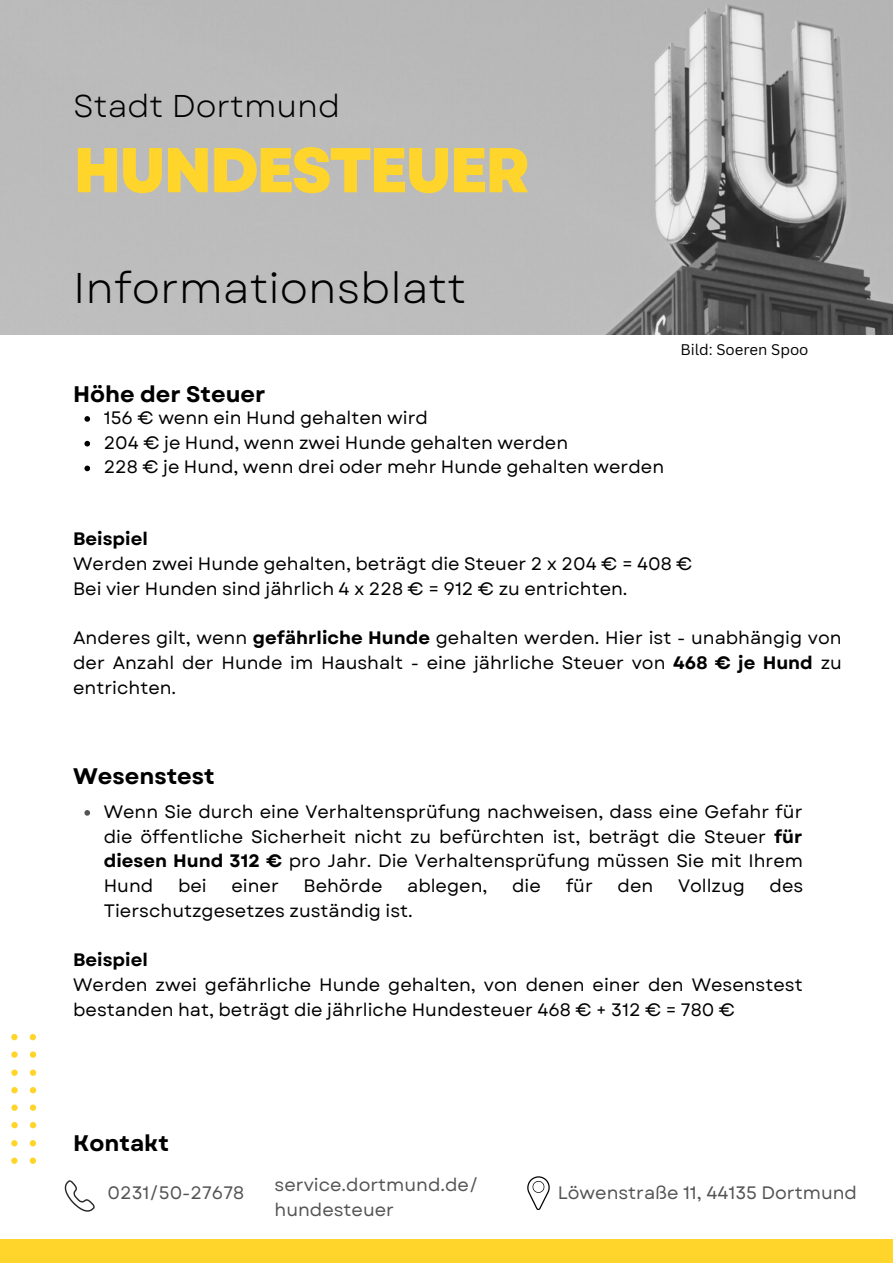
<style>
.page{position:relative;width:893px;height:1264px;background:#fff}
.page>*{position:absolute;margin:0;border:0;box-sizing:border-box;transform-origin:0 0}
.t1{font:800 63.15px "Garet";letter-spacing:-.045em;color:#ffd52c}
.t2{font:42.9px "Garet";color:#000}
.t3{font:31.5px "Garet";color:#000}
.t4{font:700 22.5px "Garet";color:#000}
.t5{font:18px/24.8px "Garet";color:#000}
.t6{font:18px/24.8px "Garet";color:#545454}
.t7{font:700 18px "Garet";color:#000}
.t8{font:15px "Canva Sans";color:#000}
.s1{font-weight:700}
</style>
<div class="page">
<div style="left:0;top:1239px;width:892px;height:23px;background:#ffd52c"></div>
<svg style="left:11px;top:1034px;width:25px;height:129px"></svg>
<svg style="left:64px;top:1180px;width:31px;height:31px"></svg>
<img style="left:0;top:0;width:892px;height:334px">
<svg style="left:527px;top:1176px;width:22px;height:33px"></svg>
<svg style="left:84px;top:416px;width:6px;height:6px"></svg>
<svg style="left:84px;top:441px;width:6px;height:5px"></svg>
<svg style="left:84px;top:465px;width:6px;height:6px"></svg>
<svg style="left:84px;top:810px;width:6px;height:5px"></svg>
<h3 class="t3" style="left:73px;top:83px;width:268px">Stadt Dortmund</h3>
<h1 class="t1" style="left:73px;top:125px;width:459px">HUNDESTEUER</h1>
<h2 class="t2" style="left:73px;top:257px;width:394px">Informationsblatt</h2>
<p class="t4" style="left:73px;top:378px;width:194px">Höhe der Steuer</p>
<p class="t5" style="left:104px;top:405px;width:562px">156 € wenn ein Hund gehalten wird<br>204 € je Hund, wenn zwei Hunde gehalten werden<br>228 € je Hund, wenn drei oder mehr Hunde gehalten werden</p>
<p class="t8" style="left:680px;top:339px;width:130px">Bild: Soeren Spoo</p>
<p class="t7" style="left:73px;top:526px;width:76px">Beispiel</p>
<p class="t5" style="left:73px;top:551px;width:621px">Werden zwei Hunde gehalten, beträgt die Steuer 2 x 204 € = 408 €<br>Bei vier Hunden sind jährlich 4 x 228 € = 912 € zu entrichten.</p>
<p class="t5" style="left:73px;top:625px;width:770px;text-align:justify">Anderes gilt, wenn <span class="s1">gefährliche Hunde</span> gehalten werden. Hier ist - unabhängig von der Anzahl der Hunde im Haushalt - eine jährliche Steuer von <span class="s1">468 € je Hund</span> zu entrichten.</p>
<p class="t4" style="left:73px;top:759px;width:143px">Wesenstest</p>
<p class="t5" style="left:104px;top:799px;width:700px;text-align:justify">Wenn Sie durch eine Verhaltensprüfung nachweisen, dass eine Gefahr für die öffentliche Sicherheit nicht zu befürchten ist, beträgt die Steuer <span class="s1">für diesen Hund 312 €</span> pro Jahr. Die Verhaltensprüfung müssen Sie mit Ihrem Hund</p>
<p class="t5" style="left:178px;top:873px;width:30px">bei</p>
<p class="t5" style="left:231px;top:873px;width:49px">einer</p>
<p class="t5" style="left:303px;top:873px;width:80px">Behörde</p>
<p class="t5" style="left:407px;top:873px;width:82px">ablegen,</p>
<p class="t5" style="left:512px;top:873px;width:30px">die</p>
<p class="t5" style="left:565px;top:873px;width:29px">für</p>
<p class="t5" style="left:617px;top:873px;width:37px">den</p>
<p class="t5" style="left:678px;top:873px;width:68px">Vollzug</p>
<p class="t5" style="left:769px;top:873px;width:35px">des</p>
<p class="t5" style="left:104px;top:898px;width:310px">Tierschutzgesetzes zuständig ist.</p>
<p class="t7" style="left:73px;top:947px;width:76px">Beispiel</p>
<p class="t5" style="left:73px;top:972px;width:731px">Werden zwei gefährliche Hunde gehalten, von denen einer den Wesenstest bestanden hat, beträgt die jährliche Hundesteuer 468 € + 312 € = 780 €</p>
<p class="t4" style="left:73px;top:1127px;width:97px">Kontakt</p>
<p class="t6" style="left:108px;top:1180px;width:138px">0231/50-27678</p>
<p class="t6" style="left:274px;top:1172px;width:205px">service.dortmund.de/ hundesteuer</p>
<p class="t6" style="left:557px;top:1180px;width:301px">Löwenstraße 11, 44135 Dortmund</p>
</div>
